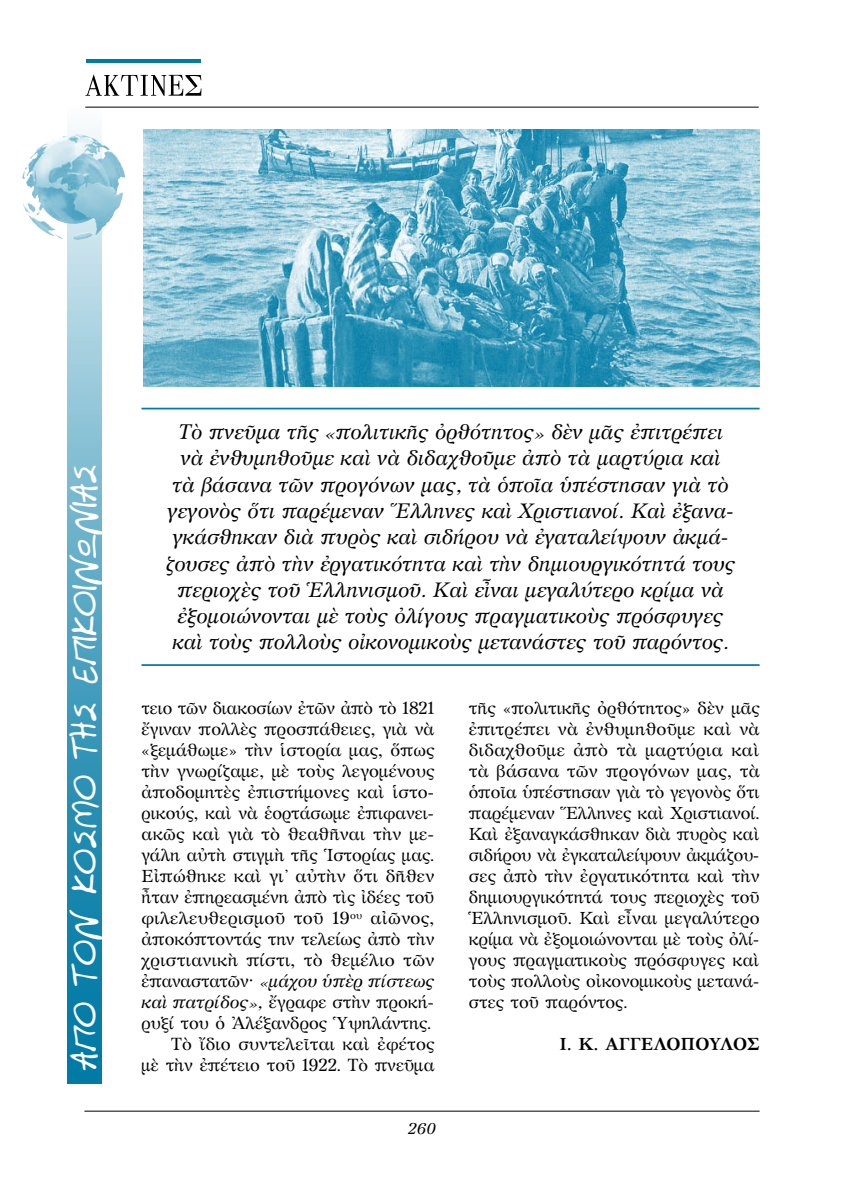
<style>
.page{position:relative;width:844px;height:1191px;background:#fff}
.page>*{position:absolute;margin:0;border:0;box-sizing:border-box;transform-origin:0 0}
.t1{font:700 33.25px "PF Libera";color:#fff}
.t2{font:italic 21px/26.2px "GFS Artemisia";color:#000;text-align:center}
.t3{font:17.5px/21px "GFS Artemisia";color:#000;text-align:right}
.t4{font:700 17.5px "GFS Artemisia";color:#000}
.t5{font:italic 15.75px "GFS Artemisia";color:#000}
.s1{font-style:italic}
</style>
<div class="page">
<hr style="left:84px;top:1110px;width:675px;height:1px;background:#000">
<svg style="left:85px;top:74px;width:116px;height:22px"></svg>
<hr style="left:86px;top:60px;width:114px;height:3px;background:#007ba6">
<hr style="left:85px;top:107px;width:673px;height:1px;background:#000">
<svg style="left:67px;top:107px;width:35px;height:977px;background:#5eabc6"></svg>
<img style="left:29px;top:134px;width:50px;height:30px">
<hr style="left:141px;top:408px;width:618px;height:1px;background:#007ba6">
<hr style="left:141px;top:664px;width:618px;height:2px;background:#007ba6">
<img style="left:143px;top:129px;width:616px;height:258px">
<h1 class="t1" style="left:64px;top:1069px;width:607px;rotate:-90deg">ΑΠΟ ΤΟΝ ΚΟΣΜΟ ΤΗΣ ΕΠΙΚΟΙΝΩΝΙΑΣ</h1>
<p class="t2" style="left:166px;top:417px;width:571px">Τὸ πνεῦμα τῆς «πολιτικῆς ὀρθότητος» δὲν μᾶς ἐπιτρέπει νὰ ἐνθυμηθοῦμε καὶ νὰ διδαχθοῦμε ἀπὸ τὰ μαρτύρια καὶ<br>τὰ βάσανα τῶν προγόνων μας, τὰ ὁποῖα ὑπέστησαν γιὰ τὸ γεγονὸς ὅτι παρέμεναν Ἕλληνες καὶ Χριστιανοί. Καὶ ἐξανα&shy;γκάσθηκαν διὰ πυρὸς καὶ σιδήρου νὰ ἐγαταλείψουν ἀκμά&shy;ζουσες ἀπὸ τὴν ἐργατικότητα καὶ τὴν δημιουργικότητά τους περιοχὲς τοῦ Ἑλληνισμοῦ. Καὶ εἶναι μεγαλύτερο κρίμα νὰ ἐξομοιώνονται μὲ τοὺς ὀλίγους πραγματικοὺς πρόσφυγες καὶ τοὺς πολλοὺς οἰκονομικοὺς μετανάστες τοῦ παρόντος.</p>
<p class="t3" style="left:141px;top:697px;width:294px">τειο τῶν διακοσίων ἐτῶν ἀπὸ τὸ 1821 ἔγιναν πολλὲς προσπάθειες, γιὰ νὰ «ξεμάθωμε» τὴν ἱστορία μας, ὅπως τὴν γνωρίζαμε, μὲ τοὺς λεγομένους ἀποδομητὲς ἐπιστήμονες καὶ ἱστο&shy;ρικούς, καὶ νὰ ἑορτάσωμε ἐπιφανει&shy;ακῶς καὶ γιὰ τὸ θεαθῆναι τὴν με&shy;γάλη αὐτὴ στιγμὴ τῆς Ἱστορίας μας.<br>Εἰπώθηκε καὶ γι’ αὐτὴν ὅτι δῆθεν ἦταν ἐπηρεασμένη ἀπὸ τὶς ἰδέες τοῦ φιλελευθερισμοῦ τοῦ 19<sup>ου</sup> αἰῶνος, ἀποκόπτοντάς την τελείως ἀπὸ τὴν χριστιανικὴ πίστι, τὸ θεμέλιο τῶν ἐπαναστατῶν· <span class="s1">«μάχου ὑπὲρ πίστεως καὶ πατρίδος»,</span> ἔγραφε στὴν προκή&shy;ρυξί του ὁ Ἀλέξανδρος Ὑψηλάντης.<br>Τὸ ἴδιο συντελεῖται καὶ ἐφέτος<br>μὲ τὴν ἐπέτειο τοῦ 1922. Τὸ πνεῦμα</p>
<p class="t3" style="left:468px;top:697px;width:292px;text-align:justify">τῆς «πολιτικῆς ὀρθότητος» δὲν μᾶς ἐπιτρέπει νὰ ἐνθυμηθοῦμε καὶ νὰ διδαχθοῦμε ἀπὸ τὰ μαρτύρια καὶ τὰ βάσανα τῶν προγόνων μας, τὰ ὁποῖα ὑπέστησαν γιὰ τὸ γεγονὸς ὅτι παρέμεναν Ἕλληνες καὶ Χριστιανοί.<br>Καὶ ἐξαναγκάσθηκαν διὰ πυρὸς καὶ σιδήρου νὰ ἐγκαταλείψουν ἀκμάζου&shy;σες ἀπὸ τὴν ἐργατικότητα καὶ τὴν δημιουργικότητά τους περιοχὲς τοῦ Ἑλληνισμοῦ. Καὶ εἶναι μεγαλύτερο κρίμα νὰ ἐξομοιώνονται μὲ τοὺς ὀλί&shy;γους πραγματικοὺς πρόσφυγες καὶ τοὺς πολλοὺς οἰκονομικοὺς μετανά&shy;στες τοῦ παρόντος.</p>
<p class="t4" style="left:559px;top:1030px;width:201px">Ι. Κ. ΑΓΓΕΛΟΠΟΥΛΟΣ</p>
<p class="t5" style="left:408px;top:1116px;width:30px">260</p>
</div>
